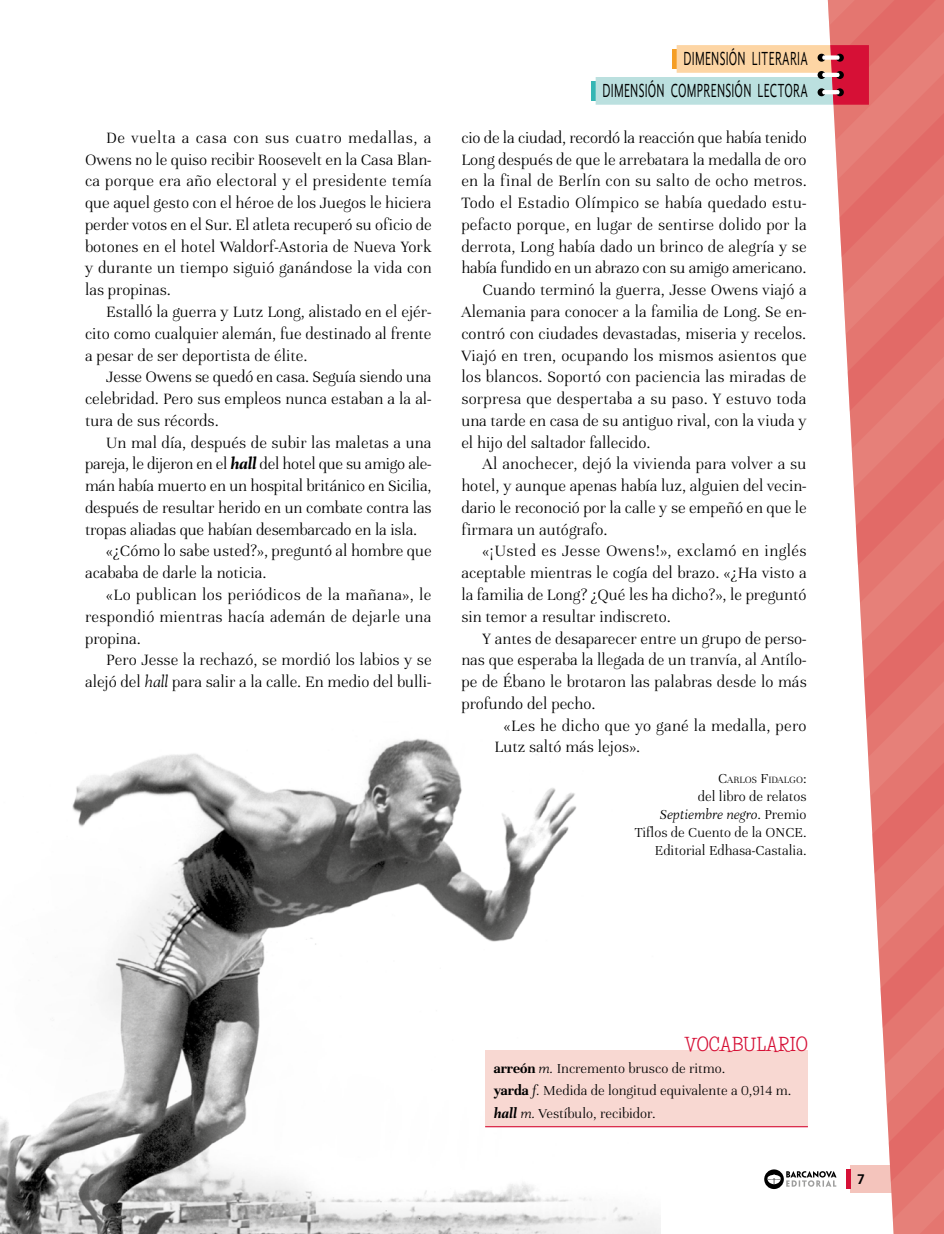
<style>
.page{position:relative;width:944px;height:1234px;background:#fff}
.page>*{position:absolute;margin:0;border:0;box-sizing:border-box;transform-origin:0 0}
.t1{font:19.5px/32px "Gandhi Sans";letter-spacing:.02em;color:#000;text-align:right;scale:.6 1}
.Lectura_entrat{font:300 17.25px/21.8px "Unna";color:#000;text-align:justify}
.t2{font:700 17.1px "Life Savers";color:#d61036}
.Vocabulari{font:300 15px "Unna";color:#000}
.Autor{font:300 15px/18px "Unna";color:#000;text-align:right}
.t3{font:700 15px "Gandhi Sans";color:#000}
.Autor-2{font:300 10.5px "Unna";color:#000}
.s1{font-weight:700;font-style:italic}
.s2{font-style:italic}
.s3{font-size:15px}
.s4{font-weight:700}
</style>
<div class="page">
<img style="left:0;top:738px;width:596px;height:495px">
<svg style="left:869px;top:0;width:75px;height:1233px;background:#e57d78"></svg>
<div style="left:591px;top:81px;width:5px;height:19px;background:#35b6b4"></div>
<svg style="left:596px;top:0;width:273px;height:1233px"></svg>
<div style="left:485px;top:1050px;width:323px;height:76px;background:#f8d8d2"></div>
<hr style="left:485px;top:1125px;width:323px;height:1px;background:#d61036">
<p class="Lectura_entrat" style="left:85px;top:125px;width:348px;text-indent:21px">De vuelta a casa con sus cuatro medallas, a Owens no le quiso recibir Roosevelt en la Casa Blan&shy;ca porque era año electoral y el presidente temía que aquel gesto con el héroe de los Juegos le hiciera perder votos en el Sur. El atleta recuperó su oficio de botones en el hotel Waldorf-Astoria de Nueva York y durante un tiempo siguió ganándose la vida con las propinas.</p>
<p class="Lectura_entrat" style="left:85px;top:299px;width:348px;text-indent:21px">Estalló la guerra y Lutz Long, alistado en el ejér&shy;cito como cualquier alemán, fue destinado al frente a pesar de ser deportista de élite.</p>
<p class="Lectura_entrat" style="left:85px;top:365px;width:348px;text-indent:21px">Jesse Owens se quedó en casa. Seguía siendo una celebridad. Pero sus empleos nunca estaban a la al&shy;tura de sus récords.</p>
<p class="Lectura_entrat" style="left:85px;top:430px;width:348px;text-indent:21px">Un mal día, después de subir las maletas a una pareja, le dijeron en el <span class="s1">hall</span> del hotel que su amigo ale&shy;mán había muerto en un hospital británico en Sicilia, después de resultar herido en un combate contra las tropas aliadas que habían desembarcado en la isla.</p>
<p class="Lectura_entrat" style="left:85px;top:539px;width:348px;text-indent:21px">«¿Cómo lo sabe usted?», preguntó al hombre que acababa de darle la noticia.</p>
<p class="Lectura_entrat" style="left:85px;top:582px;width:348px;text-indent:21px">«Lo publican los periódicos de la mañana», le respondió mientras hacía ademán de dejarle una propina.</p>
<p class="Lectura_entrat" style="left:85px;top:647px;width:348px;text-align:right">Pero Jesse la rechazó, se mordió los labios y se alejó del <span class="s2">hall</span> para salir a la calle. En medio del bulli-</p>
<p class="t1" style="left:603px;top:43px;width:344px">DIMENSIÓN LITERARIA<br>DIMENSIÓN COMPRENSIÓN LECTORA</p>
<p class="Lectura_entrat" style="left:461px;top:125px;width:347px">cio de la ciudad, recordó la reacción que había tenido Long después de que le arrebatara la medalla de oro en la final de Berlín con su salto de ocho metros.<br>Todo el Estadio Olímpico se había quedado estu&shy;pefacto porque, en lugar de sentirse dolido por la derrota, Long había dado un brinco de alegría y se había fundido en un abrazo con su amigo americano.</p>
<p class="Lectura_entrat" style="left:461px;top:278px;width:347px;text-indent:21px">Cuando terminó la guerra, Jesse Owens viajó a Alemania para conocer a la familia de Long. Se en&shy;contró con ciudades devastadas, miseria y recelos.<br>Viajó en tren, ocupando los mismos asientos que los blancos. Soportó con paciencia las miradas de sorpresa que despertaba a su paso. Y estuvo toda una tarde en casa de su antiguo rival, con la viuda y el hijo del saltador fallecido.</p>
<p class="Lectura_entrat" style="left:461px;top:452px;width:347px;text-indent:21px">Al anochecer, dejó la vivienda para volver a su hotel, y aunque apenas había luz, alguien del vecin&shy;dario le reconoció por la calle y se empeñó en que le firmara un autógrafo.</p>
<p class="Lectura_entrat" style="left:461px;top:539px;width:347px;text-indent:21px">«¡Usted es Jesse Owens!», exclamó en inglés aceptable mientras le cogía del brazo. «¿Ha visto a la familia de Long? ¿Qué les ha dicho?», le preguntó sin temor a resultar indiscreto.</p>
<p class="Lectura_entrat" style="left:461px;top:626px;width:347px;text-indent:21px">Y antes de desaparecer entre un grupo de perso&shy;nas que esperaba la llegada de un tranvía, al Antílo&shy;pe de Ébano le brotaron las palabras desde lo más profundo del pecho.</p>
<p class="Lectura_entrat" style="left:495px;top:713px;width:313px;text-indent:9px">«Les he dicho que yo gané la medalla, pero<br>Lutz saltó más lejos».</p>
<p class="Autor-2" style="left:718px;top:772px;width:90px"><span class="s3">C</span>ARLOS <span class="s3">F</span>IDALGO<span class="s3">:</span></p>
<p class="Autor" style="left:635px;top:786px;width:173px">del libro de relatos<br><span class="s2">Septiembre negro</span>. Premio<br>Tiflos de Cuento de la ONCE.<br>Editorial Edhasa-Castalia.</p>
<p class="t2" style="left:685px;top:1033px;width:124px">VOCABULARIO</p>
<p class="Vocabulari" style="left:494px;top:1057px;width:233px"><span class="s4">arreón</span> <span class="s2">m.</span> Incremento brusco de ritmo.</p>
<p class="Vocabulari" style="left:494px;top:1079px;width:299px"><span class="s4">yarda</span> <span class="s2">f.</span> Medida de longitud equivalente a 0,914 m.</p>
<p class="Vocabulari" style="left:494px;top:1102px;width:164px"><span class="s1">hall</span> <span class="s2">m.</span> Vestíbulo, recibidor.</p>
<p class="t3" style="left:857px;top:1170px;width:10px">7</p>
</div>
